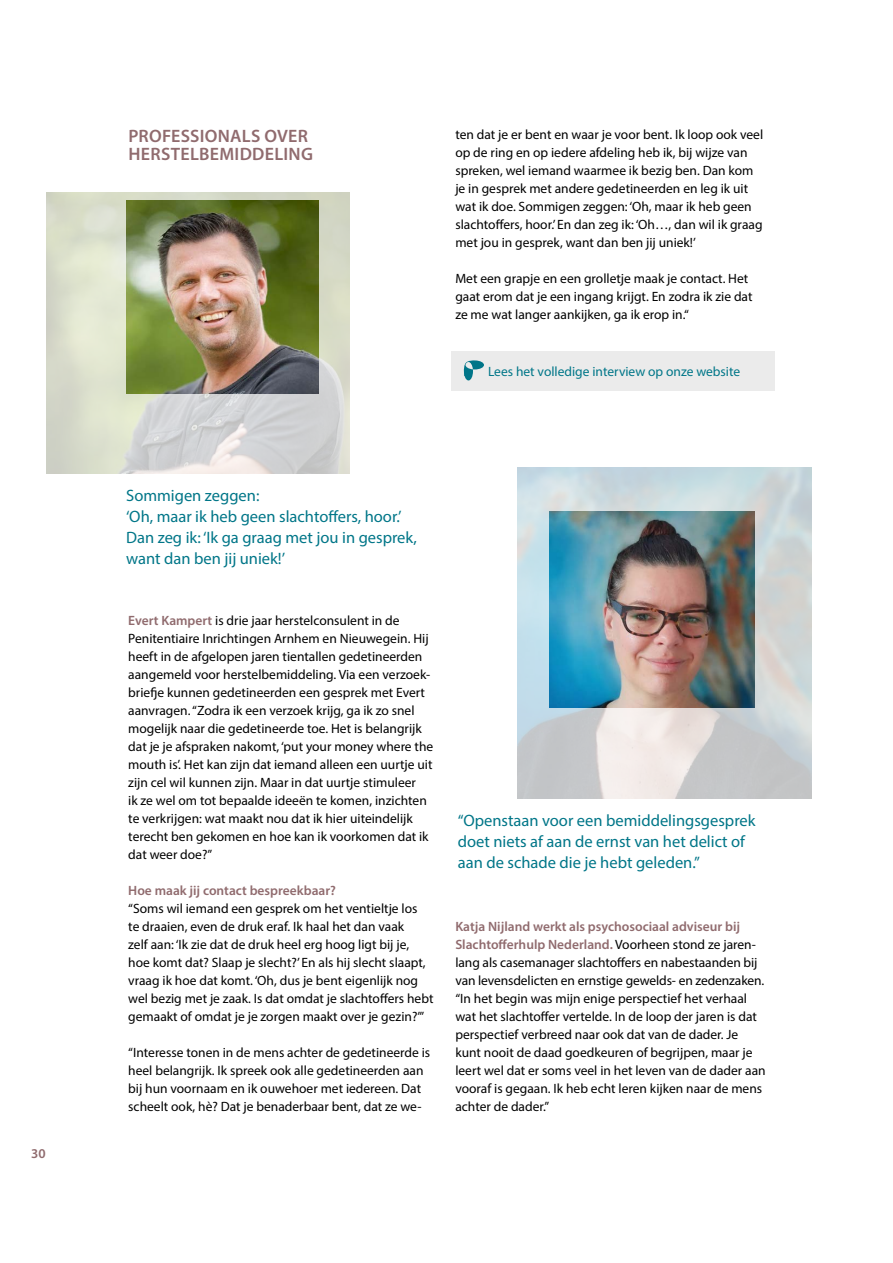
<style>
.page{position:relative;width:893px;height:1263px;background:#fff}
.page>*{position:absolute;margin:0;border:0;box-sizing:border-box;transform-origin:0 0}
.t1{font:600 18px/18px "Myriad Pro";letter-spacing:.015em;color:#906b6e}
.t2{font:16.5px/21px "Myriad Pro";color:#007688}
.t3{font:13.5px/18px "Myriad Pro";color:#000}
.t4{font:13.5px "Myriad Pro";color:#007688}
.t5{font:600 13.5px "Myriad Pro";color:#906b6e}
.s1{font-weight:600;color:#906b6e}
</style>
<div class="page">
<img style="left:47px;top:192px;width:302px;height:282px">
<img style="left:126px;top:201px;width:193px;height:193px">
<img style="left:518px;top:468px;width:294px;height:331px">
<img style="left:550px;top:511px;width:205px;height:196px">
<div style="left:451px;top:351px;width:323px;height:40px;background:#ebebeb"></div>
<svg style="left:464px;top:360px;width:20px;height:20px"></svg>
<p class="t5" style="left:31px;top:1145px;width:16px">30</p>
<h1 class="t1" style="left:128px;top:126px;width:186px">PROFESSIONALS OVER<br>HERSTELBEMIDDELING</h1>
<p class="t3" style="left:455px;top:125px;width:309px">ten dat je er bent en waar je voor bent. Ik loop ook veel op de ring en op iedere afdeling heb ik, bij wijze van spreken, wel iemand waarmee ik bezig ben. Dan kom je in gesprek met andere gedetineerden en leg ik uit wat ik doe. Sommigen zeggen: ‘Oh, maar ik heb geen slachtoffers, hoor.’ En dan zeg ik: ‘Oh…, dan wil ik graag met jou in gesprek, want dan ben jij uniek!’</p>
<p class="t3" style="left:455px;top:269px;width:299px">Met een grapje en een grolletje maak je contact. Het gaat erom dat je een ingang krijgt. En zodra ik zie dat ze me wat langer aankijken, ga ik erop in.“</p>
<p class="t4" style="left:463px;top:363px;width:9px">n</p>
<p class="t4" style="left:488px;top:363px;width:254px">Lees het volledige interview op onze website</p>
<p class="t2" style="left:126px;top:485px;width:292px">Sommigen zeggen:<br>‘Oh, maar ik heb geen slachtoffers, hoor.’<br>Dan zeg ik: ‘Ik ga graag met jou in gesprek, want dan ben jij uniek!’</p>
<p class="t3" style="left:128px;top:611px;width:307px"><span class="s1">Evert Kampert</span> is drie jaar herstelconsulent in de Penitentiaire Inrichtingen Arnhem en Nieuwegein. Hij heeft in de afgelopen jaren tientallen gedetineerden aangemeld voor herstelbemiddeling. Via een verzoek&shy;briefje kunnen gedetineerden een gesprek met Evert aanvragen. “Zodra ik een verzoek krijg, ga ik zo snel mogelijk naar die gedetineerde toe. Het is belangrijk dat je je afspraken nakomt, ‘put your money where the mouth is’. Het kan zijn dat iemand alleen een uurtje uit zijn cel wil kunnen zijn. Maar in dat uurtje stimuleer<br>ik ze wel om tot bepaalde ideeën te komen, inzichten te verkrijgen: wat maakt nou dat ik hier uiteindelijk terecht ben gekomen en hoe kan ik voorkomen dat ik dat weer doe?”</p>
<p class="t5" style="left:128px;top:882px;width:209px">Hoe maak jij contact bespreekbaar?</p>
<p class="t3" style="left:128px;top:899px;width:307px">“Soms wil iemand een gesprek om het ventieltje los<br>te draaien, even de druk eraf. Ik haal het dan vaak<br>zelf aan: ‘Ik zie dat de druk heel erg hoog ligt bij je, hoe komt dat? Slaap je slecht?’ En als hij slecht slaapt, vraag ik hoe dat komt. ‘Oh, dus je bent eigenlijk nog wel bezig met je zaak. Is dat omdat je slachtoffers hebt gemaakt of omdat je je zorgen maakt over je gezin?’”</p>
<p class="t3" style="left:128px;top:1043px;width:303px">“Interesse tonen in de mens achter de gedetineerde is heel belangrijk. Ik spreek ook alle gedetineerden aan bij hun voornaam en ik ouwehoer met iedereen. Dat scheelt ook, hè? Dat je benaderbaar bent, dat ze we-</p>
<p class="t2" style="left:458px;top:809px;width:299px">“Openstaan voor een bemiddelingsgesprek doet niets af aan de ernst van het delict of aan de schade die je hebt geleden.”</p>
<p class="t3" style="left:455px;top:917px;width:312px"><span class="s1">Katja Nijland werkt als psychosociaal adviseur bij Slachtofferhulp Nederland.</span> Voorheen stond ze jaren&shy;lang als casemanager slachtoffers en nabestaanden bij van levensdelicten en ernstige gewelds- en zedenzaken. “In het begin was mijn enige perspectief het verhaal wat het slachtoffer vertelde. In de loop der jaren is dat perspectief verbreed naar ook dat van de dader. Je kunt nooit de daad goedkeuren of begrijpen, maar je leert wel dat er soms veel in het leven van de dader aan vooraf is gegaan. Ik heb echt leren kijken naar de mens achter de dader.”</p>
</div>
